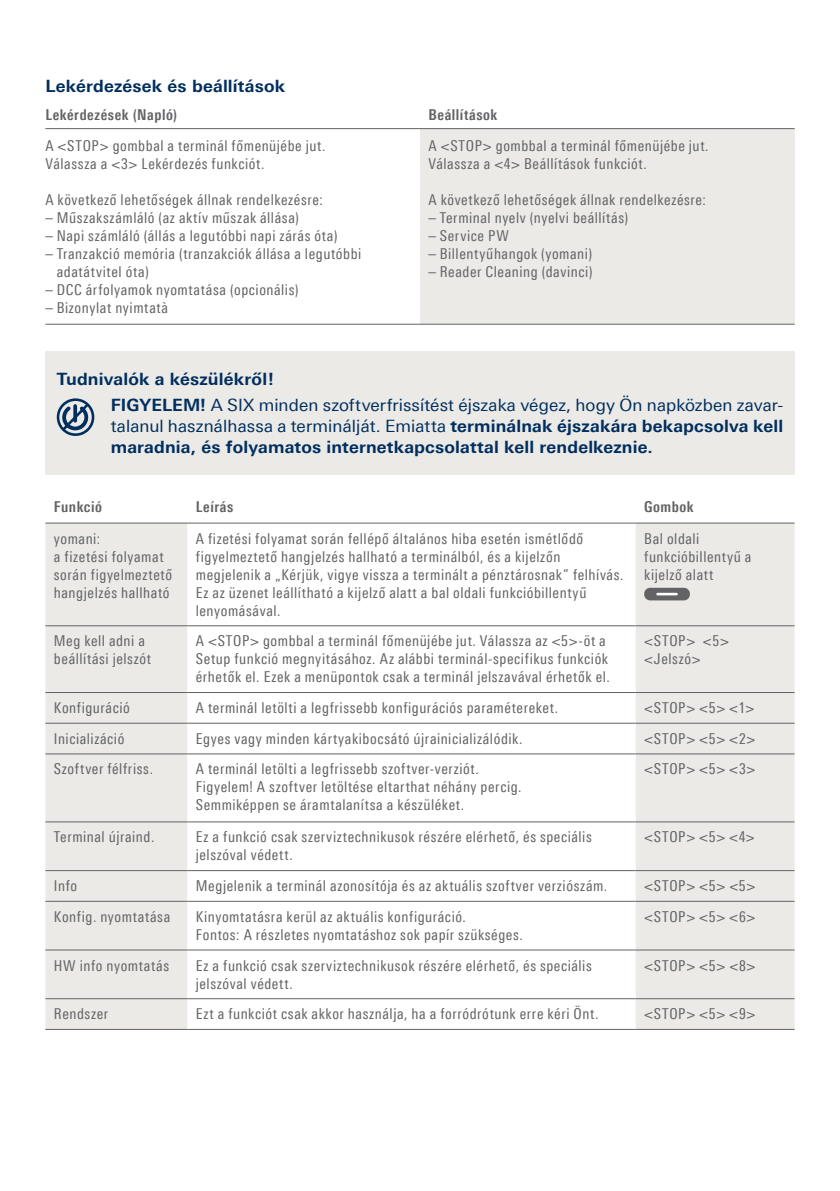
<style>
.page{position:relative;width:840px;height:1191px;background:#fff}
.page>*{position:absolute;margin:0;border:0;box-sizing:border-box;transform-origin:0 0}
.t1{font:17px/21px "Linotype Univers 430";letter-spacing:.005em;color:#002e5e}
.t2{font:700 17px "Linotype Univers 630";letter-spacing:.01em;color:#002e5e}
.t3{font:15px/18px "Linotype Univers 420 Cn";letter-spacing:.035em;color:#636366}
.t4{font:700 15px "Linotype Univers 620 Cn";letter-spacing:.035em;color:#636366}
.s1{font-family:"Linotype Univers 630";font-weight:700}
</style>
<div class="page">
<div style="left:420px;top:129px;width:374px;height:195px;background:#ebeae6"></div>
<hr style="left:45px;top:128px;width:375px;height:1px;background:#636366">
<hr style="left:45px;top:324px;width:375px;height:1px;background:#636366">
<hr style="left:420px;top:128px;width:374px;height:1px;background:#636366">
<hr style="left:420px;top:324px;width:374px;height:1px;background:#636366">
<div style="left:45px;top:351px;width:749px;height:123px;background:#ebeae6"></div>
<svg style="left:57px;top:398px;width:37px;height:38px"></svg>
<svg style="left:45px;top:524px;width:749px;height:505px"></svg>
<hr style="left:45px;top:692px;width:142px;height:1px;background:#636366">
<hr style="left:187px;top:692px;width:448px;height:1px;background:#636366">
<hr style="left:635px;top:692px;width:159px;height:1px;background:#636366">
<hr style="left:45px;top:723px;width:142px;height:1px;background:#636366">
<hr style="left:187px;top:723px;width:448px;height:1px;background:#636366">
<hr style="left:635px;top:723px;width:159px;height:1px;background:#636366">
<hr style="left:45px;top:753px;width:142px;height:1px;background:#636366">
<hr style="left:187px;top:753px;width:448px;height:1px;background:#636366">
<hr style="left:635px;top:753px;width:159px;height:1px;background:#636366">
<hr style="left:45px;top:821px;width:142px;height:1px;background:#636366">
<hr style="left:187px;top:821px;width:448px;height:1px;background:#636366">
<hr style="left:635px;top:821px;width:159px;height:1px;background:#636366">
<hr style="left:187px;top:870px;width:448px;height:1px;background:#636366">
<hr style="left:635px;top:870px;width:159px;height:1px;background:#636366">
<hr style="left:45px;top:901px;width:142px;height:1px;background:#636366">
<hr style="left:187px;top:901px;width:448px;height:1px;background:#636366">
<hr style="left:635px;top:901px;width:159px;height:1px;background:#636366">
<hr style="left:45px;top:949px;width:142px;height:1px;background:#636366">
<hr style="left:187px;top:949px;width:448px;height:1px;background:#636366">
<hr style="left:635px;top:949px;width:159px;height:1px;background:#636366">
<hr style="left:45px;top:998px;width:142px;height:1px;background:#636366">
<hr style="left:187px;top:998px;width:448px;height:1px;background:#636366">
<hr style="left:635px;top:998px;width:159px;height:1px;background:#636366">
<hr style="left:45px;top:1029px;width:142px;height:1px;background:#636366">
<hr style="left:187px;top:1029px;width:448px;height:1px;background:#636366">
<hr style="left:635px;top:1029px;width:159px;height:1px;background:#636366">
<hr style="left:45px;top:870px;width:142px;height:1px;background:#636366">
<hr style="left:45px;top:523px;width:142px;height:1px;background:#636366">
<hr style="left:187px;top:523px;width:448px;height:1px;background:#636366">
<hr style="left:635px;top:523px;width:159px;height:1px;background:#636366">
<hr style="left:45px;top:625px;width:142px;height:1px;background:#636366">
<hr style="left:187px;top:625px;width:448px;height:1px;background:#636366">
<hr style="left:635px;top:625px;width:159px;height:1px;background:#636366">
<div style="left:643px;top:588px;width:46px;height:12px;background:#636366;border-radius:6px"></div>
<svg style="left:657px;top:593px;width:19px;height:2px"></svg>
<p class="t2" style="left:45px;top:75px;width:241px">Lekérdezések és beállítások</p>
<p class="t4" style="left:45px;top:105px;width:133px">Lekérdezések (Napló)</p>
<p class="t4" style="left:428px;top:105px;width:70px">Beállítások</p>
<p class="t3" style="left:45px;top:136px;width:281px">A &lt;STOP&gt; gombbal a terminál főmenüjébe jut.<br>Válassza a &lt;3&gt; Lekérdezés funkciót.</p>
<p class="t3" style="left:45px;top:190px;width:279px">A következő lehetőségek állnak rendelkezésre:</p>
<p class="t3" style="left:45px;top:208px;width:255px">– Műszakszámláló (az aktív műszak állása)</p>
<p class="t3" style="left:45px;top:226px;width:293px">– Napi számláló (állás a legutóbbi napi zárás óta)</p>
<p class="t3" style="left:57px;top:244px;width:306px;text-indent:-11px">– Tranzakció memória (tranzakciók állása a legutóbbi adatátvitel óta)</p>
<p class="t3" style="left:45px;top:280px;width:254px">– DCC árfolyamok nyomtatása (opcionális)</p>
<p class="t3" style="left:45px;top:298px;width:124px">– Bizonylat nyimtatà</p>
<p class="t3" style="left:428px;top:136px;width:281px">A &lt;STOP&gt; gombbal a terminál főmenüjébe jut.<br>Válassza a &lt;4&gt; Beállítások funkciót.</p>
<p class="t3" style="left:428px;top:190px;width:279px">A következő lehetőségek állnak rendelkezésre:</p>
<p class="t3" style="left:428px;top:208px;width:201px">– Terminal nyelv (nyelvi beállítás)</p>
<p class="t3" style="left:428px;top:226px;width:82px">– Service PW</p>
<p class="t3" style="left:428px;top:244px;width:165px">– Billentyűhangok (yomani)</p>
<p class="t3" style="left:428px;top:262px;width:165px">– Reader Cleaning (davinci)</p>
<p class="t2" style="left:57px;top:368px;width:218px">Tudnivalók a készülékről!</p>
<p class="t1" style="left:111px;top:395px;width:673px"><span class="s1">FIGYELEM!</span> A SIX minden szoftverfrissítést éjszaka végez, hogy Ön napközben zavar&shy;talanul használhassa a terminálját. Emiatta <span class="s1">terminálnak éjszakára bekapcsolva kell</span></p>
<p class="t2" style="left:111px;top:437px;width:543px">maradnia, és folyamatos internetkapcsolattal kell rendelkeznie.</p>
<p class="t4" style="left:54px;top:497px;width:49px">Funkció</p>
<p class="t4" style="left:196px;top:497px;width:39px">Leírás</p>
<p class="t4" style="left:643px;top:497px;width:51px">Gombok</p>
<p class="t3" style="left:54px;top:529px;width:120px">yomani:<br>a fizetési folyamat során figyelmeztető hangjelzés hallható</p>
<p class="t3" style="left:196px;top:529px;width:429px">A fizetési folyamat során fellépő általános hiba esetén ismétlődő figyelmeztető hangjelzés hallható a terminálból, és a kijelzőn megjelenik a „Kérjük, vigye vissza a terminált a pénztárosnak” felhívás.<br>Ez az üzenet leállítható a kijelző alatt a bal oldali funkcióbillentyű lenyomásával.</p>
<p class="t3" style="left:643px;top:529px;width:109px">Bal oldali funkcióbillentyű a kijelző alatt</p>
<p class="t3" style="left:54px;top:632px;width:99px">Meg kell adni a beállítási jelszót</p>
<p class="t3" style="left:196px;top:632px;width:415px">A &lt;STOP&gt; gombbal a terminál főmenüjébe jut. Válassza az &lt;5&gt;-öt a<br>Setup funkció megnyitásához. Az alábbi terminál-specifikus funkciók érhetők el. Ezek a menüpontok csak a terminál jelszavával érhetők el.</p>
<p class="t3" style="left:643px;top:632px;width:86px">&lt;STOP&gt; &lt;5&gt; &lt;Jelszó&gt;</p>
<p class="t3" style="left:54px;top:698px;width:77px">Konfiguráció</p>
<p class="t3" style="left:196px;top:698px;width:363px">A terminál letölti a legfrissebb konfigurációs paramétereket.</p>
<p class="t3" style="left:643px;top:698px;width:111px">&lt;STOP&gt; &lt;5&gt; &lt;1&gt;</p>
<p class="t3" style="left:54px;top:729px;width:72px">Inicializáció</p>
<p class="t3" style="left:196px;top:729px;width:328px">Egyes vagy minden kártyakibocsátó újrainicializálódik.</p>
<p class="t3" style="left:643px;top:729px;width:113px">&lt;STOP&gt; &lt;5&gt; &lt;2&gt;</p>
<p class="t3" style="left:54px;top:760px;width:101px">Szoftver félfriss.</p>
<p class="t3" style="left:196px;top:760px;width:327px">A terminál letölti a legfrissebb szoftver-verziót.<br>Figyelem! A szoftver letöltése eltarthat néhány percig.<br>Semmiképpen se áramtalanítsa a készüléket.</p>
<p class="t3" style="left:643px;top:760px;width:113px">&lt;STOP&gt; &lt;5&gt; &lt;3&gt;</p>
<p class="t3" style="left:54px;top:828px;width:102px">Terminal újraind.</p>
<p class="t3" style="left:196px;top:828px;width:397px">Ez a funkció csak szerviztechnikusok részére elérhető, és speciális jelszóval védett.</p>
<p class="t3" style="left:643px;top:828px;width:112px">&lt;STOP&gt; &lt;5&gt; &lt;4&gt;</p>
<p class="t3" style="left:54px;top:876px;width:25px">Info</p>
<p class="t3" style="left:196px;top:876px;width:413px">Megjelenik a terminál azonosítója és az aktuális szoftver verziószám.</p>
<p class="t3" style="left:643px;top:876px;width:113px">&lt;STOP&gt; &lt;5&gt; &lt;5&gt;</p>
<p class="t3" style="left:54px;top:907px;width:118px">Konfig. nyomtatása</p>
<p class="t3" style="left:196px;top:907px;width:328px">Kinyomtatásra kerül az aktuális konfiguráció.<br>Fontos: A részletes nyomtatáshoz sok papír szükséges.</p>
<p class="t3" style="left:643px;top:907px;width:113px">&lt;STOP&gt; &lt;5&gt; &lt;6&gt;</p>
<p class="t3" style="left:54px;top:956px;width:117px">HW info nyomtatás</p>
<p class="t3" style="left:196px;top:956px;width:397px">Ez a funkció csak szerviztechnikusok részére elérhető, és speciális jelszóval védett.</p>
<p class="t3" style="left:643px;top:956px;width:113px">&lt;STOP&gt; &lt;5&gt; &lt;8&gt;</p>
<p class="t3" style="left:54px;top:1004px;width:56px">Rendszer</p>
<p class="t3" style="left:196px;top:1004px;width:404px">Ezt a funkciót csak akkor használja, ha a forródrótunk erre kéri Önt.</p>
<p class="t3" style="left:643px;top:1004px;width:113px">&lt;STOP&gt; &lt;5&gt; &lt;9&gt;</p>
</div>
